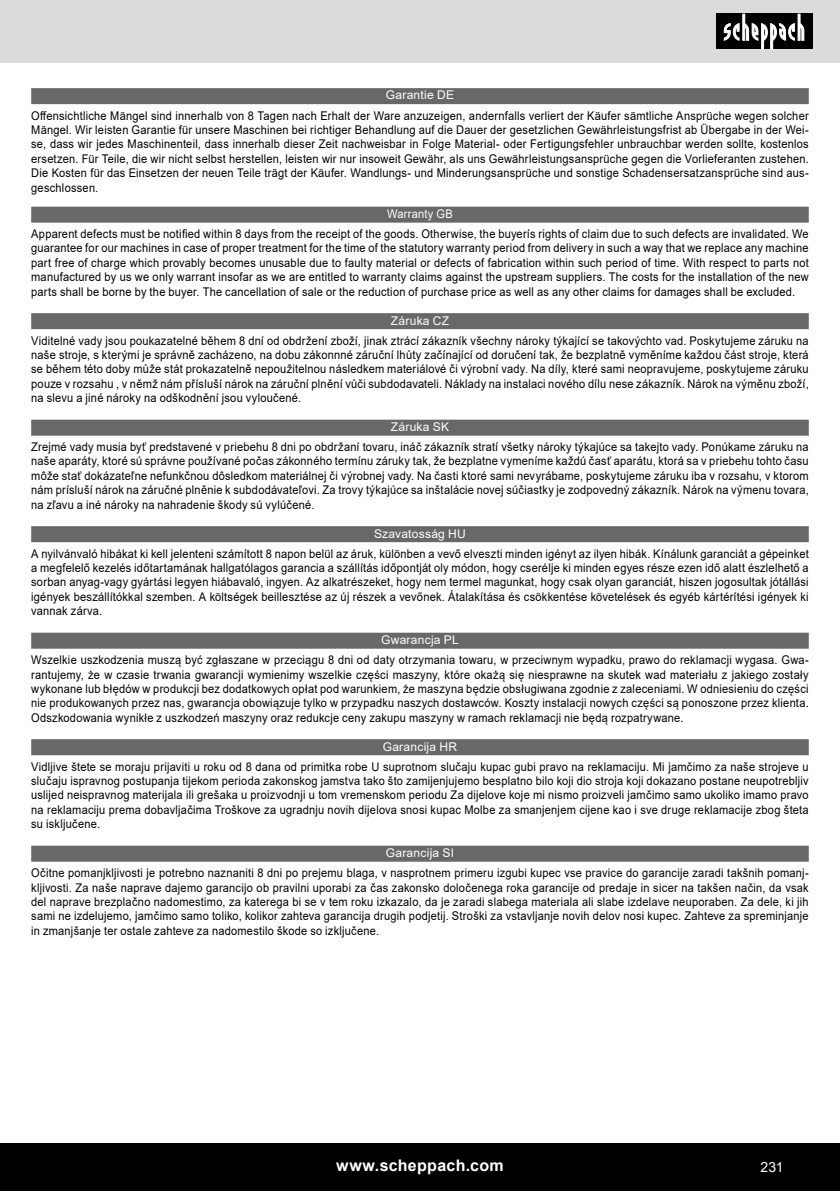
<style>
.page{position:relative;width:840px;height:1191px;background:#fff}
.page>*{position:absolute;margin:0;border:0;box-sizing:border-box;transform-origin:0 0}
.t1{font:700 16px "Arial";letter-spacing:.02em;color:#fff}
.t2{font:14px "Arial";color:#fff}
.t3{font:12px/14.4px "Arial";letter-spacing:.02em;color:#000;text-align:justify;scale:.92 1}
.t4{font:12px "Arial";letter-spacing:.02em;color:#fff}
.t5{font:12px "Arial";letter-spacing:.02em;color:#fff;scale:.92 1}
</style>
<div class="page">
<div style="left:0;top:0;width:839px;height:63px;background:#dbdbdb"></div>
<div style="left:716px;top:14px;width:96px;height:35px;background:#000"></div>
<svg style="left:723px;top:14px;width:81px;height:35px"></svg>
<div style="left:0;top:1143px;width:839px;height:48px;background:#000"></div>
<div style="left:31px;top:88px;width:777px;height:16px;background:#686868"></div>
<div style="left:31px;top:207px;width:777px;height:16px;background:#686868"></div>
<div style="left:31px;top:313px;width:777px;height:16px;background:#686868"></div>
<div style="left:31px;top:420px;width:777px;height:16px;background:#686868"></div>
<div style="left:31px;top:526px;width:777px;height:16px;background:#686868"></div>
<div style="left:31px;top:632px;width:777px;height:16px;background:#686868"></div>
<div style="left:31px;top:739px;width:777px;height:16px;background:#686868"></div>
<div style="left:31px;top:845px;width:777px;height:16px;background:#686868"></div>
<p class="t4" style="left:385px;top:87px;width:70px">Garantie DE</p>
<p class="t3" style="left:31px;top:108px;width:846px">Offensichtliche Mängel sind innerhalb von 8 Tagen nach Erhalt der Ware anzuzeigen, andernfalls verliert der Käufer sämtliche Ansprüche wegen solcher Mängel. Wir leisten Garantie für unsere Maschinen bei richtiger Behandlung auf die Dauer der gesetzlichen Gewährleistungsfrist ab Übergabe in der Wei&shy;se, dass wir jedes Maschinenteil, dass innerhalb dieser Zeit nachweisbar in Folge Material- oder Fertigungsfehler unbrauchbar werden sollte, kostenlos ersetzen. Für Teile, die wir nicht selbst herstellen, leisten wir nur insoweit Gewähr, als uns Gewährleistungsansprüche gegen die Vorlieferanten zustehen.<br>Die Kosten für das Einsetzen der neuen Teile trägt der Käufer. Wandlungs- und Minderungsansprüche und sonstige Schadensersatzansprüche sind aus&shy;geschlossen.</p>
<p class="t5" style="left:387px;top:205px;width:73px">Warranty GB</p>
<p class="t3" style="left:31px;top:226px;width:846px">Apparent defects must be notified within 8 days from the receipt of the goods. Otherwise, the buyerís rights of claim due to such defects are invalidated. We guarantee for our machines in case of proper treatment for the time of the statutory warranty period from delivery in such a way that we replace any machine part free of charge which provably becomes unusable due to faulty material or defects of fabrication within such period of time. With respect to parts not manufactured by us we only warrant insofar as we are entitled to warranty claims against the upstream suppliers. The costs for the installation of the new parts shall be borne by the buyer. The cancellation of sale or the reduction of purchase price as well as any other claims for damages shall be excluded.</p>
<p class="t4" style="left:390px;top:312px;width:60px">Záruka CZ</p>
<p class="t3" style="left:31px;top:333px;width:846px">Viditelné vady jsou poukazatelné během 8 dní od obdržení zboží, jinak ztrácí zákazník všechny nároky týkající se takovýchto vad. Poskytujeme záruku na naše stroje, s kterými je správně zacházeno, na dobu zákonnné záruční lhůty začínající od doručení tak, že bezplatně vyměníme každou část stroje, která se během této doby může stát prokazatelně nepoužitelnou následkem materiálové či výrobní vady. Na díly, které sami neopravujeme, poskytujeme záruku pouze v rozsahu , v němž nám přísluší nárok na záruční plnění vůči subdodavateli. Náklady na instalaci nového dílu nese zákazník. Nárok na výměnu zboží, na slevu a jiné nároky na odškodnění jsou vyloučené.</p>
<p class="t4" style="left:390px;top:418px;width:60px">Záruka SK</p>
<p class="t3" style="left:31px;top:439px;width:846px">Zrejmé vady musia byť predstavené v priebehu 8 dni po obdržaní tovaru, ináč zákazník stratí všetky nároky týkajúce sa takejto vady. Ponúkame záruku na naše aparáty, ktoré sú správne používané počas zákonného termínu záruky tak, že bezplatne vymeníme každú časť aparátu, ktorá sa v priebehu tohto času môže stať dokázateľne nefunkčnou dôsledkom materiálnej či výrobnej vady. Na časti ktoré sami nevyrábame, poskytujeme záruku iba v rozsahu, v ktorom nám prísluší nárok na záručné plněnie k subdodávateľovi. Za trovy týkajúce sa inštalácie novej súčiastky je zodpovedný zákazník. Nárok na výmenu tovara, na zľavu a iné nároky na nahradenie škody sú vylúčené.</p>
<p class="t4" style="left:374px;top:525px;width:93px">Szavatosság HU</p>
<p class="t3" style="left:31px;top:546px;width:846px">A nyilvánvaló hibákat ki kell jelenteni számított 8 napon belül az áruk, különben a vevő elveszti minden igényt az ilyen hibák. Kínálunk garanciát a gépeinket a megfelelő kezelés időtartamának hallgatólagos garancia a szállítás időpontját oly módon, hogy cserélje ki minden egyes része ezen idő alatt észlelhető a sorban anyag-vagy gyártási legyen hiábavaló, ingyen. Az alkatrészeket, hogy nem termel magunkat, hogy csak olyan garanciát, hiszen jogosultak jótállási igények beszállítókkal szemben. A költségek beillesztése az új részek a vevőnek. Átalakítása és csökkentése követelések és egyéb kártérítési igények ki vannak zárva.</p>
<p class="t4" style="left:381px;top:631px;width:79px">Gwarancja PL</p>
<p class="t3" style="left:31px;top:652px;width:846px">Wszelkie uszkodzenia muszą być zgłaszane w przeciągu 8 dni od daty otrzymania towaru, w przeciwnym wypadku, prawo do reklamacji wygasa. Gwa&shy;rantujemy, że w czasie trwania gwarancji wymienimy wszelkie części maszyny, które okażą się niesprawne na skutek wad materiału z jakiego zostały wykonane lub błędów w produkcji bez dodatkowych opłat pod warunkiem, że maszyna będzie obsługiwana zgodnie z zaleceniami. W odniesieniu do części nie produkowanych przez nas, gwarancja obowiązuje tylko w przypadku naszych dostawców. Koszty instalacji nowych części są ponoszone przez klienta.<br>Odszkodowania wynikłe z uszkodzeń maszyny oraz redukcje ceny zakupu maszyny w ramach reklamacji nie będą rozpatrywane.</p>
<p class="t4" style="left:382px;top:738px;width:76px">Garancija HR</p>
<p class="t3" style="left:31px;top:759px;width:846px">Vidljive štete se moraju prijaviti u roku od 8 dana od primitka robe U suprotnom slučaju kupac gubi pravo na reklamaciju. Mi jamčimo za naše strojeve u slučaju ispravnog postupanja tijekom perioda zakonskog jamstva tako što zamijenjujemo besplatno bilo koji dio stroja koji dokazano postane neupotrebljiv uslijed neispravnog materijala ili grešaka u proizvodnji u tom vremenskom periodu Za dijelove koje mi nismo proizveli jamčimo samo ukoliko imamo pravo na reklamaciju prema dobavljačima Troškove za ugradnju novih dijelova snosi kupac Molbe za smanjenjem cijene kao i sve druge reklamacije zbog šteta su isključene.</p>
<p class="t4" style="left:385px;top:844px;width:70px">Garancija SI</p>
<p class="t3" style="left:31px;top:865px;width:846px">Očitne pomanjkljivosti je potrebno naznaniti 8 dni po prejemu blaga, v nasprotnem primeru izgubi kupec vse pravice do garancije zaradi takšnih pomanj&shy;kljivosti. Za naše naprave dajemo garancijo ob pravilni uporabi za čas zakonsko določenega roka garancije od predaje in sicer na takšen način, da vsak del naprave brezplačno nadomestimo, za katerega bi se v tem roku izkazalo, da je zaradi slabega materiala ali slabe izdelave neuporaben. Za dele, ki jih sami ne izdelujemo, jamčimo samo toliko, kolikor zahteva garancija drugih podjetij. Stroški za vstavljanje novih delov nosi kupec. Zahteve za spreminjanje in zmanjšanje ter ostale zahteve za nadomestilo škode so izključene.</p>
<h1 class="t1" style="left:336px;top:1154px;width:169px">www.scheppach.com</h1>
<p class="t2" style="left:760px;top:1157px;width:25px">231</p>
</div>
